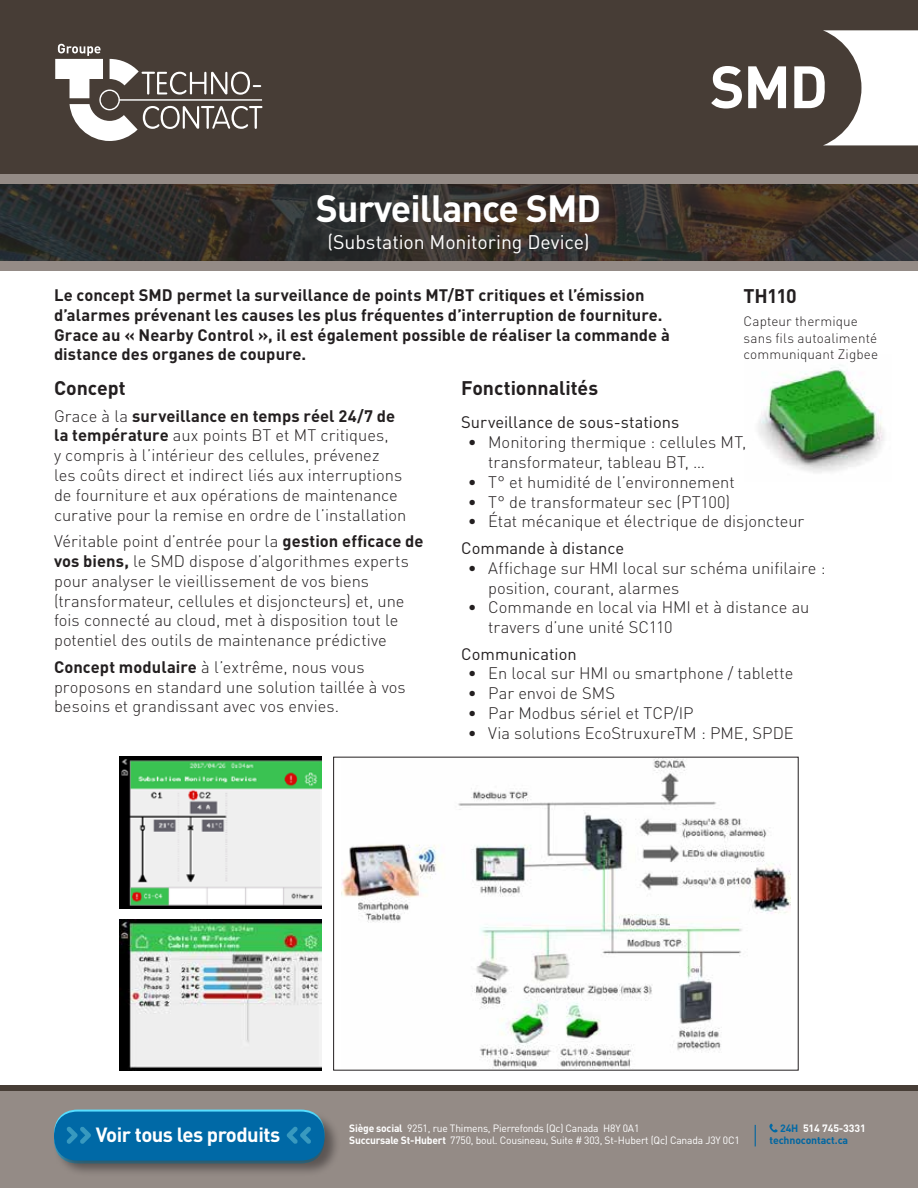
<style>
.page{position:relative;width:918px;height:1188px;background:#fff}
.page>*{position:absolute;margin:0;border:0;box-sizing:border-box;transform-origin:0 0}
.t1{font:700 58.65px "DIN";color:#fff}
.t2{font:700 37.5px "DIN";letter-spacing:-.025em;color:#fff}
.t3{font:700 20.25px "DIN";letter-spacing:-.025em;color:#fff}
.t4{font:19.5px "DIN";letter-spacing:-.005em;color:#fff}
.t5{font:700 19.5px "DIN";color:#231f20}
.t6{font:300 16.5px/19.8px "DIN";color:#231f20}
.t7{font:700 16.5px/19.8px "DIN";letter-spacing:.005em;color:#231f20}
.t8{font:16.5px "DIN";color:#231f20}
.t9{font:300 13.5px/16.2px "DIN";letter-spacing:.01em;color:#231f20}
.t10{font:10.5px/12px "DIN";letter-spacing:-.02em;color:#fff}
.t11{font:700 10.5px/12px "DIN";letter-spacing:-.01em;color:#0066a1}
.s1{font-weight:700}
.s2{color:#0069a6}
.s3{color:#fff}
</style>
<div class="page">
<img style="left:758px;top:367px;width:126px;height:106px">
<img style="left:0;top:184px;width:918px;height:77px">
<div style="left:0;top:0;width:918px;height:175px;background:#473d36"></div>
<svg style="left:55px;top:44px;width:208px;height:97px"></svg>
<svg style="left:823px;top:30px;width:95px;height:115px"></svg>
<div style="left:0;top:174px;width:918px;height:10px;background:#948b86"></div>
<div style="left:0;top:261px;width:918px;height:10px;background:#948b86"></div>
<svg style="left:0;top:1086px;width:918px;height:6px;background:#534a43"></svg>
<div style="left:0;top:1092px;width:918px;height:96px;background:#948b86"></div>
<div style="left:53px;top:1111px;width:288px;height:66px;background:#231f20;opacity:.5"></div>
<div style="left:54px;top:1112px;width:270px;height:49px;background:#0069a6;border-radius:24px"></div>
<svg style="left:67px;top:1127px;width:24px;height:17px"></svg>
<svg style="left:287px;top:1127px;width:24px;height:17px"></svg>
<svg style="left:769px;top:1124px;width:9px;height:9px"></svg>
<svg style="left:755px;top:1125px;width:1px;height:21px"></svg>
<img style="left:120px;top:757px;width:201px;height:151px">
<img style="left:120px;top:919px;width:201px;height:151px">
<img style="left:342px;top:759px;width:448px;height:309px">
<h1 class="t1" style="left:710px;top:49px;width:120px">SMD</h1>
<h2 class="t2" style="left:316px;top:184px;width:287px">Surveillance SMD</h2>
<p class="t4" style="left:328px;top:229px;width:264px">(Substation Monitoring Device)</p>
<p class="t7" style="left:54px;top:284px;width:617px">Le concept SMD permet la surveillance de points MT/BT critiques et l’émission d’alarmes prévenant les causes les plus fréquentes d’interruption de fourniture.<br>Grace au « Nearby Control », il est également possible de réaliser la commande à distance des organes de coupure.</p>
<p class="t5" style="left:54px;top:375px;width:73px">Concept</p>
<p class="t6" style="left:54px;top:406px;width:354px">Grace à la <span class="s1">surveillance en temps réel 24/7 de la température</span> aux points BT et MT critiques,<br>y compris à l’intérieur des cellules, prévenez<br>les coûts direct et indirect liés aux interruptions de fourniture et aux opérations de maintenance curative pour la remise en ordre de l’installation</p>
<p class="t6" style="left:54px;top:531px;width:371px">Véritable point d’entrée pour la <span class="s1">gestion efficace de vos biens,</span> le SMD dispose d’algorithmes experts pour analyser le vieillissement de vos biens (transformateur, cellules et disjoncteurs) et, une fois connecté au cloud, met à disposition tout le potentiel des outils de maintenance prédictive</p>
<p class="t6" style="left:54px;top:657px;width:353px"><span class="s1">Concept modulaire</span> à l’extrême, nous vous proposons en standard une solution taillée à vos besoins et grandissant avec vos envies.</p>
<p class="t5" style="left:744px;top:284px;width:55px">TH110</p>
<p class="t9" style="left:744px;top:313px;width:136px">Capteur thermique sans fils autoalimenté communiquant Zigbee</p>
<p class="t5" style="left:461px;top:375px;width:139px">Fonctionnalités</p>
<p class="t8" style="left:461px;top:412px;width:220px">Surveillance de sous-stations</p>
<p class="t6" style="left:488px;top:432px;width:260px;text-indent:-20px">• Monitoring thermique : cellules MT, transformateur, tableau BT, …</p>
<p class="t6" style="left:468px;top:472px;width:268px">• T° et humidité de l’environnement</p>
<p class="t6" style="left:468px;top:492px;width:264px">• T° de transformateur sec (PT100)</p>
<p class="t6" style="left:468px;top:511px;width:338px">• État mécanique et électrique de disjoncteur</p>
<p class="t8" style="left:461px;top:538px;width:164px">Commande à distance</p>
<p class="t6" style="left:488px;top:558px;width:339px;text-indent:-20px">• Affichage sur HMI local sur schéma unifilaire : position, courant, alarmes</p>
<p class="t6" style="left:488px;top:597px;width:323px;text-indent:-20px">• Commande en local via HMI et à distance au travers d’une unité SC110</p>
<p class="t8" style="left:461px;top:643px;width:117px">Communication</p>
<p class="t6" style="left:468px;top:663px;width:327px">• En local sur HMI ou smartphone / tablette</p>
<p class="t6" style="left:468px;top:683px;width:149px">• Par envoi de SMS</p>
<p class="t6" style="left:468px;top:703px;width:227px">• Par Modbus sériel et TCP/IP</p>
<p class="t6" style="left:468px;top:723px;width:327px">• Via solutions EcoStruxureTM : PME, SPDE</p>
<p class="t3" style="left:96px;top:1122px;width:186px">Voir tous les produits</p>
<p class="t10" style="left:349px;top:1122px;width:392px"><span class="s1">Siège social</span> 9251, rue Thimens, Pierrefonds (Qc) Canada H8Y 0A1<br><span class="s1">Succursale St-Hubert</span> 7750, boul. Cousineau, Suite # 303, St-Hubert (Qc) Canada J3Y 0C1</p>
<p class="t11" style="left:769px;top:1122px;width:98px;text-indent:11px"><span class="s2">24H</span> <span class="s3">514 745-3331 </span>technocontact.ca</p>
</div>
